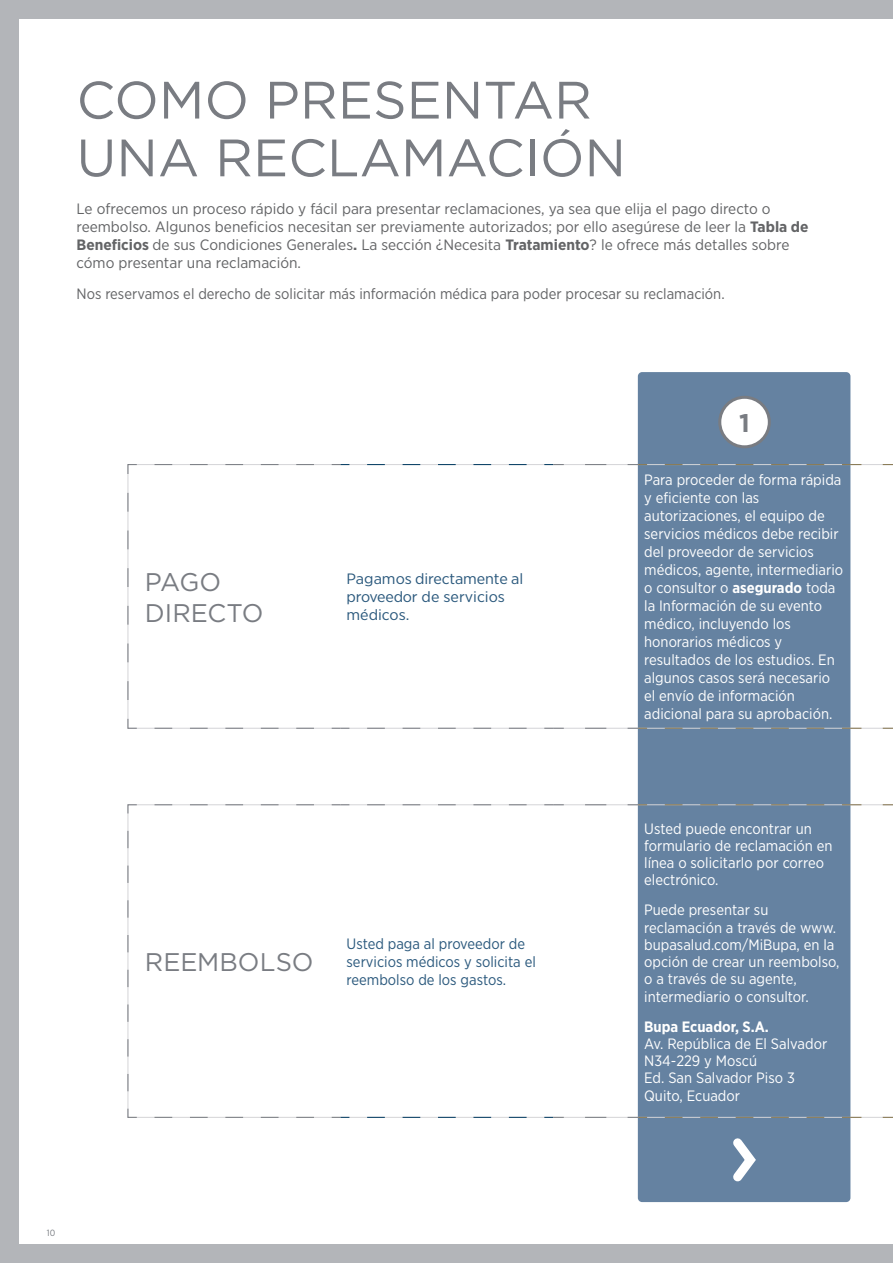
<style>
.page{position:relative;width:893px;height:1263px;background:#b3b5b9}
.page>*{position:absolute;margin:0;border:0;box-sizing:border-box;transform-origin:0 0}
.t1{font:52.5px/57.8px "Gotham";color:#797c82}
.t2{font:25.5px/31.5px "Gotham";color:#797c82}
.t3{font:700 25.5px "Gotham";color:#797c82}
.t4{font:15px/18px "Gotham Narrow";color:#fff}
.t5{font:15px/18px "Gotham Narrow";color:#636466;scale:1.05 1}
.t6{font:15px "Gotham Narrow";color:#636466}
.t7{font:15px/18px "Gotham Narrow";color:#2b597d}
.t8{font:15px/18px "Gotham Narrow";color:#2b597d;scale:1.1 1}
.t9{font:700 15px "Gotham Narrow";color:#fff}
.t10{font:9px "Gotham Narrow";color:#797c82}
.s1{font-weight:700}
</style>
<div class="page">
<div style="left:19px;top:19px;width:874px;height:1225px;background:#fff"></div>
<div style="left:638px;top:372px;width:212px;height:830px;background:#6582a1;border-radius:4px"></div>
<hr style="left:341px;top:464px;width:212px;height:1px;background:#d4d4d7">
<hr style="left:553px;top:464px;width:85px;height:1px;background:#d4d4d7">
<hr style="left:638px;top:464px;width:213px;height:1px;background:#d4d4d7">
<hr style="left:851px;top:464px;width:42px;height:1px;background:#d4d4d7">
<hr style="left:341px;top:728px;width:212px;height:1px;background:#d4d4d7">
<hr style="left:553px;top:728px;width:85px;height:1px;background:#d4d4d7">
<hr style="left:638px;top:728px;width:213px;height:1px;background:#d4d4d7">
<hr style="left:851px;top:728px;width:42px;height:1px;background:#d4d4d7">
<hr style="left:341px;top:804px;width:212px;height:1px;background:#d4d4d7">
<hr style="left:553px;top:804px;width:85px;height:1px;background:#d4d4d7">
<hr style="left:638px;top:804px;width:213px;height:1px;background:#d4d4d7">
<hr style="left:851px;top:804px;width:42px;height:1px;background:#d4d4d7">
<hr style="left:638px;top:1117px;width:213px;height:1px;background:#d4d4d7">
<hr style="left:341px;top:1117px;width:212px;height:1px;background:#d4d4d7">
<hr style="left:851px;top:1117px;width:42px;height:1px;background:#d4d4d7">
<hr style="left:553px;top:1117px;width:85px;height:1px;background:#d4d4d7">
<svg style="left:127px;top:464px;width:214px;height:265px"></svg>
<svg style="left:367px;top:464px;width:160px;height:1px"></svg>
<svg style="left:585px;top:464px;width:22px;height:1px"></svg>
<svg style="left:544px;top:464px;width:20px;height:1px"></svg>
<svg style="left:665px;top:464px;width:160px;height:1px"></svg>
<svg style="left:628px;top:464px;width:19px;height:1px"></svg>
<svg style="left:842px;top:464px;width:19px;height:1px"></svg>
<svg style="left:155px;top:728px;width:168px;height:1px"></svg>
<svg style="left:367px;top:728px;width:160px;height:1px"></svg>
<svg style="left:332px;top:728px;width:17px;height:1px"></svg>
<svg style="left:585px;top:728px;width:22px;height:1px"></svg>
<svg style="left:544px;top:728px;width:20px;height:1px"></svg>
<svg style="left:665px;top:728px;width:168px;height:1px"></svg>
<svg style="left:628px;top:728px;width:19px;height:1px"></svg>
<svg style="left:842px;top:728px;width:19px;height:1px"></svg>
<svg style="left:127px;top:804px;width:214px;height:314px"></svg>
<svg style="left:367px;top:804px;width:168px;height:1px"></svg>
<svg style="left:585px;top:804px;width:32px;height:1px"></svg>
<svg style="left:544px;top:804px;width:20px;height:1px"></svg>
<svg style="left:665px;top:804px;width:168px;height:1px"></svg>
<svg style="left:628px;top:804px;width:19px;height:1px"></svg>
<svg style="left:842px;top:804px;width:19px;height:1px"></svg>
<svg style="left:155px;top:1117px;width:168px;height:1px"></svg>
<svg style="left:665px;top:1117px;width:168px;height:1px"></svg>
<svg style="left:367px;top:1117px;width:160px;height:1px"></svg>
<svg style="left:332px;top:1117px;width:17px;height:1px"></svg>
<svg style="left:842px;top:1117px;width:19px;height:1px"></svg>
<svg style="left:585px;top:1117px;width:22px;height:1px"></svg>
<svg style="left:544px;top:1117px;width:20px;height:1px"></svg>
<svg style="left:628px;top:1117px;width:19px;height:1px"></svg>
<div style="left:720px;top:397px;width:49px;height:50px;background:#fff;border-radius:50%"></div>
<div style="left:718px;top:396px;width:53px;height:52px;border:3px solid #797c82;border-radius:50%"></div>
<svg style="left:733px;top:1138px;width:23px;height:44px"></svg>
<h1 class="t1" style="left:77px;top:70px;width:551px">COMO PRESENTAR<br>UNA RECLAMACIÓN</h1>
<p class="t5" style="left:77px;top:200px;width:699px">Le ofrecemos un proceso rápido y fácil para presentar reclamaciones, ya sea que elija el pago directo o reembolso. Algunos beneficios necesitan ser previamente autorizados; por ello asegúrese de leer la <span class="s1">Tabla de Beneficios</span> de sus Condiciones Generales<span class="s1">.</span> La sección ¿Necesita <span class="s1">Tratamiento</span>? le ofrece más detalles sobre cómo presentar una reclamación.</p>
<p class="t6" style="left:77px;top:284px;width:650px">Nos reservamos el derecho de solicitar más información médica para poder procesar su reclamación.</p>
<h2 class="t2" style="left:145px;top:565px;width:120px">PAGO<br>DIRECTO</h2>
<p class="t8" style="left:347px;top:570px;width:162px">Pagamos directamente al proveedor de servicios médicos.</p>
<h2 class="t2" style="left:145px;top:946px;width:170px">REEMBOLSO</h2>
<p class="t7" style="left:347px;top:934px;width:191px">Usted paga al proveedor de servicios médicos y solicita el reembolso de los gastos.</p>
<h2 class="t3" style="left:739px;top:406px;width:12px">1</h2>
<p class="t4" style="left:644px;top:471px;width:200px">Para proceder de forma rápida y eficiente con las autorizaciones, el equipo de servicios médicos debe recibir del proveedor de servicios médicos, agente, intermediario o consultor o <span class="s1">asegurado</span> toda la Información de su evento médico, incluyendo los honorarios médicos y resultados de los estudios. En algunos casos será necesario el envío de información adicional para su aprobación.</p>
<p class="t4" style="left:644px;top:819px;width:190px;line-height:17.2px">Usted puede encontrar un formulario de reclamación en línea o solicitarlo por correo electrónico.</p>
<p class="t4" style="left:644px;top:901px;width:197px;line-height:17.2px">Puede presentar su reclamación a través de www. bupasalud.com/MiBupa, en la opción de crear un reembolso, o a través de su agente, intermediario o consultor.</p>
<p class="t9" style="left:644px;top:1017px;width:126px">Bupa Ecuador, S.A.</p>
<p class="t4" style="left:644px;top:1034px;width:185px;line-height:17.2px">Av. República de El Salvador<br>N34-229 y Moscú<br>Ed. San Salvador Piso 3<br>Quito, Ecuador</p>
<p class="t10" style="left:47px;top:1227px;width:10px">10</p>
</div>
